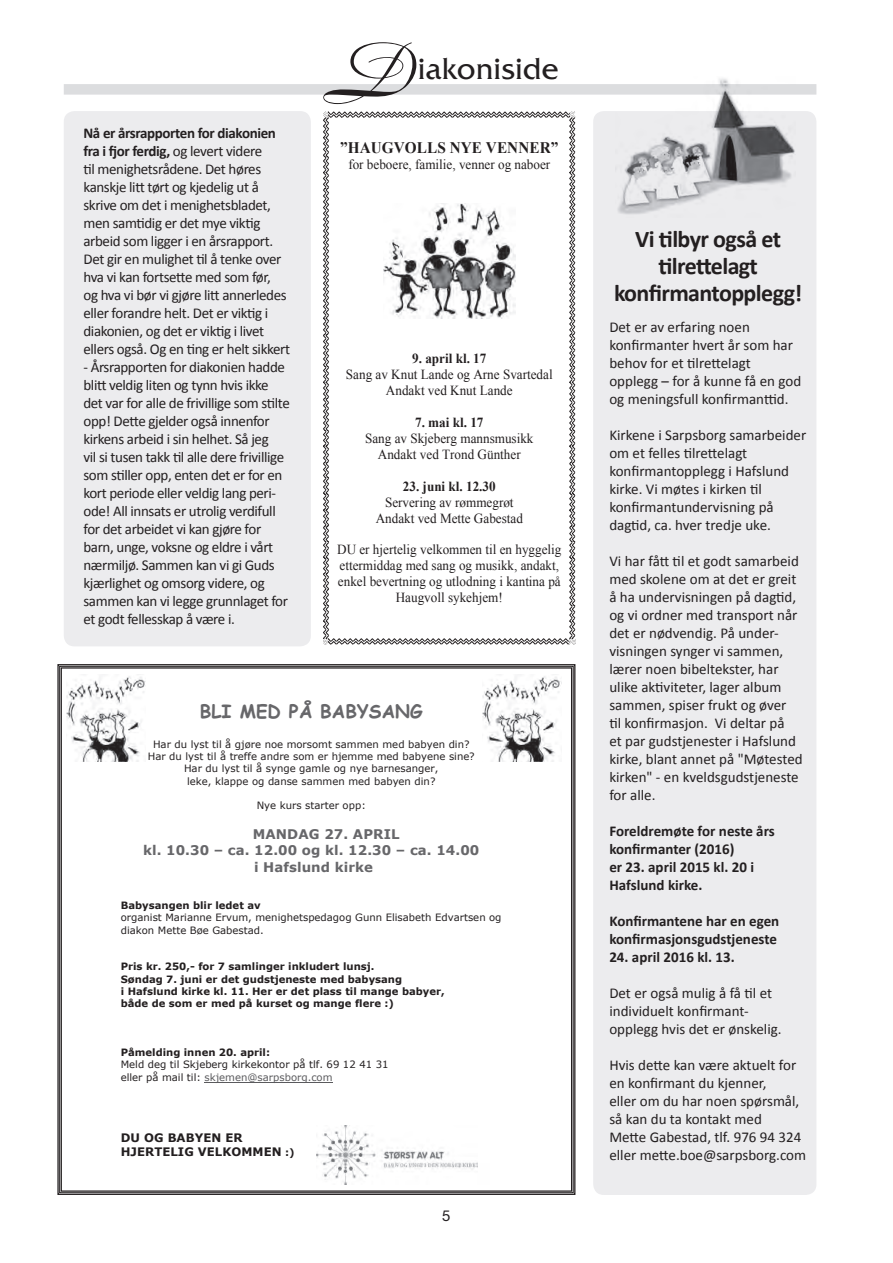
<style>
.page{position:relative;width:893px;height:1263px;background:#fff}
.page>*{position:absolute;margin:0;border:0;box-sizing:border-box;transform-origin:0 0}
.Helvetica_10_12{font:72px "Boulevard";color:#231f20}
.Helvetica_10_12-2{font:30px "Friz Qua";color:#231f20}
.t1{font:700 24px/27px "Calibri";letter-spacing:-.025em;color:#231f20;text-align:center}
.t2{font:700 18.3px "Comic Sans MS";letter-spacing:.005em;color:#67676a}
.t3{font:700 16.05px "Times New Roman";letter-spacing:.005em;color:#231f20;scale:.95 1}
.t4{font:15px/18px "Calibri";color:#231f20}
.t5{font:15px/18px "Calibri";letter-spacing:-.02em;color:#231f20}
.t6{font:700 15px/18px "Calibri";color:#231f20}
.t7{font:15px "Helvetica Neue LT";color:#231f20}
.t8{font:13.8px/15.9px "Times New Roman";color:#231f20;text-align:center;scale:.95 1}
.t9{font:700 13.35px "Verdana";letter-spacing:.005em;color:#67676a}
.t10{font:700 11.7px/14.1px "Verdana";letter-spacing:.005em;color:#231f20}
.t11{font:10.05px/12.3px "Verdana";color:#231f20}
.t12{font:700 10.05px/12.3px "Verdana";color:#231f20}
.t13{font:6.45px "Verdana";color:#231f20}
.s1{font-weight:700}
.s2{color:#5a5a5d}
.s3{font-size:10.05px}
</style>
<div class="page">
<div style="left:64px;top:84px;width:752px;height:11px;background:#dcdddf"></div>
<div style="left:593px;top:111px;width:223px;height:1084px;background:#ececee;border-radius:11px"></div>
<div style="left:64px;top:111px;width:247px;height:535px;background:#ececee;border-radius:11px"></div>
<img style="left:616px;top:78px;width:179px;height:136px">
<svg style="left:323px;top:112px;width:252px;height:532px"></svg>
<svg style="left:57px;top:664px;width:519px;height:531px"></svg>
<img style="left:67px;top:674px;width:79px;height:88px">
<img style="left:482px;top:674px;width:79px;height:88px">
<p class="Helvetica_10_12" style="left:321px;top:25px;width:95px">D</p>
<p class="Helvetica_10_12-2" style="left:418px;top:50px;width:143px">iakoniside</p>
<p class="t5" style="left:83px;top:124px;width:208px"><span class="s1">Nå er årsrapporten for diakonien fra i fjor ferdig,</span> og levert videre<br>til menighetsrådene. Det høres kanskje litt tørt og kjedelig ut å skrive om det i menighetsbladet, men samtidig er det mye viktig arbeid som ligger i en årsrapport.<br>Det gir en mulighet til å tenke over hva vi kan fortsette med som før,<br>og hva vi bør vi gjøre litt annerledes eller forandre helt. Det er viktig i diakonien, og det er viktig i livet ellers også. Og en ting er helt sikkert</p>
<p class="t5" style="left:83px;top:358px;width:208px">- Årsrapporten for diakonien hadde blitt veldig liten og tynn hvis ikke det var for alle de frivillige som stilte opp! Dette gjelder også innenfor kirkens arbeid i sin helhet. Så jeg<br>vil si tusen takk til alle dere frivillige som stiller opp, enten det er for en kort periode eller veldig lang peri&shy;ode! All innsats er utrolig verdifull for det arbeidet vi kan gjøre for barn, unge, voksne og eldre i vårt nærmiljø. Sammen kan vi gi Guds kjærlighet og omsorg videre, og sammen kan vi legge grunnlaget for et godt fellesskap å være i.</p>
<p class="t3" style="left:340px;top:136px;width:231px">”HAUGVOLLS NYE VENNER”</p>
<p class="t8" style="left:348px;top:156px;width:214px">for beboere, familie, venner og naboer</p>
<p class="t1" style="left:635px;top:225px;width:147px">Vi tilbyr også et</p>
<p class="t1" style="left:614px;top:252px;width:190px">tilrettelagt konfirmantopplegg!</p>
<p class="t4" style="left:609px;top:318px;width:193px">Det er av erfaring noen konfirmanter hvert år som har behov for et tilrettelagt opplegg – for å kunne få en god og meningsfull konfirmanttid.</p>
<p class="t4" style="left:609px;top:426px;width:198px">Kirkene i Sarpsborg samarbeider om et felles tilrettelagt konfirmantopplegg i Hafslund kirke. Vi møtes i kirken til konfirmantundervisning på dagtid, ca. hver tredje uke.</p>
<p class="t4" style="left:609px;top:552px;width:195px">Vi har fått til et godt samarbeid med skolene om at det er greit å ha undervisningen på dagtid, og vi ordner med transport når det er nødvendig. På under&shy;visningen synger vi sammen, lærer noen bibeltekster, har ulike aktiviteter, lager album sammen, spiser frukt og øver<br>til konfirmasjon. Vi deltar på<br>et par gudstjenester i Hafslund kirke, blant annet på "Møtested kirken" - en kveldsgudstjeneste for alle.</p>
<p class="t6" style="left:609px;top:822px;width:167px">Foreldremøte for neste års konfirmanter (2016)<br>er 23. april 2015 kl. 20 i<br>Hafslund kirke.</p>
<p class="t6" style="left:609px;top:912px;width:171px">Konfirmantene har en egen konfirmasjonsgudstjeneste</p>
<p class="t6" style="left:609px;top:948px;width:127px">24. april 2016 kl. 13.</p>
<p class="t4" style="left:609px;top:984px;width:174px">Det er også mulig å få til et individuelt konfirmant&shy;opplegg hvis det er ønskelig.</p>
<p class="t4" style="left:609px;top:1056px;width:191px">Hvis dette kan være aktuelt for en konfirmant du kjenner,<br>eller om du har noen spørsmål,</p>
<p class="t4" style="left:609px;top:1110px;width:198px">så kan du ta kontakt med<br>Mette Gabestad, tlf. 976 94 324 eller mette.boe@sarpsborg.com</p>
<p class="t8" style="left:346px;top:350px;width:219px"><span class="s1">9. april kl. 17<br></span>Sang av Knut Lande og Arne Svartedal<br>Andakt ved Knut Lande</p>
<p class="t8" style="left:365px;top:414px;width:179px"><span class="s1">7. mai kl. 17<br></span>Sang av Skjeberg mannsmusikk<br>Andakt ved Trond Günther</p>
<p class="t8" style="left:376px;top:478px;width:156px"><span class="s1">23. juni kl. 12.30<br></span>Servering av rømmegrøt<br>Andakt ved Mette Gabestad</p>
<p class="t8" style="left:337px;top:541px;width:238px">DU er hjertelig velkommen til en hyggelig ettermiddag med sang og musikk, andakt, enkel bevertning og utlodning i kantina på Haugvoll sykehjem!</p>
<p class="t2" style="left:200px;top:698px;width:224px">BLI MED PÅ BABYSANG</p>
<p class="t11" style="left:148px;top:738px;width:328px;text-align:center">Har du lyst til å gjøre noe morsomt sammen med babyen din?<br>Har du lyst til å treffe andre som er hjemme med babyene sine?<br>Har du lyst til å synge gamle og nye barnesanger,<br>leke, klappe og danse sammen med babyen din?</p>
<p class="t11" style="left:257px;top:799px;width:111px">Nye kurs starter opp:</p>
<p class="t9" style="left:253px;top:825px;width:148px">MANDAG 27. APRIL</p>
<p class="t9" style="left:143px;top:841px;width:338px">kl. 10.30 – ca. 12.00 og kl. 12.30 – ca. 14.00</p>
<p class="t9" style="left:254px;top:857px;width:120px">i Hafslund kirke</p>
<p class="t11" style="left:121px;top:899px;width:382px"><span class="s1">Babysangen blir ledet av<br></span>organist Marianne Ervum, menighetspedagog Gunn Elisabeth Edvartsen og diakon Mette Bøe Gabestad.</p>
<p class="t12" style="left:121px;top:960px;width:325px">Pris kr. 250,- for 7 samlinger inkludert lunsj.<br>Søndag 7. juni er det gudstjeneste med babysang<br>i Hafslund kirke kl. 11. Her er det plass til mange babyer, både de som er med på kurset og mange flere :)</p>
<p class="t11" style="left:121px;top:1046px;width:269px"><span class="s1">Påmelding innen 20. april:<br></span>Meld deg til Skjeberg kirkekontor på tlf. 69 12 41 31 eller på mail til: <span class="s2">skjemen@sarpsborg.com</span></p>
<p class="t13" style="left:404px;top:914px;width:247px">organist Marianne Ervum, menighetspedagog Gunn Elisabeth Edvartsen og</p>
<p class="t10" style="left:121px;top:1130px;width:175px">DU OG BABYEN ER<br>HJERTELIG VELKOMMEN <span class="s3">:)</span></p>
<p class="t7" style="left:442px;top:1206px;width:10px">5</p>
</div>
